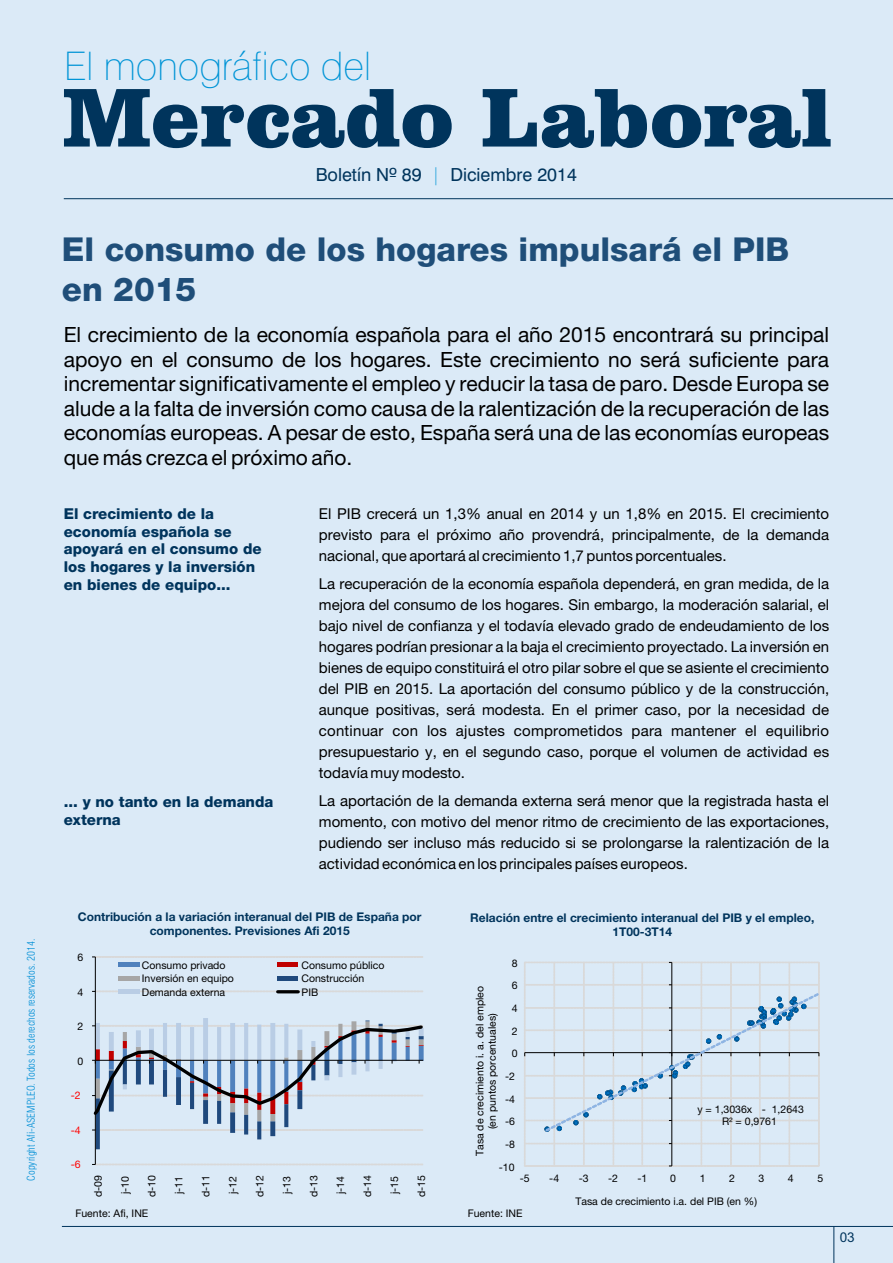
<style>
.page{position:relative;width:893px;height:1263px;background:#dbeaf7}
.page>*{position:absolute;margin:0;border:0;box-sizing:border-box;transform-origin:0 0}
.t1{font:900 85.65px "Clarendon BT";color:#00345c}
.t2{font:100 39.45px "Swiss 721 BT";color:#0094d6}
.t3{font:800 33px/39.2px "Helvetica Neue LT";color:#1f4e79}
.t4{font:21px/24.5px "Helvetica Neue LT";color:#000;text-align:justify}
.t5{font:18px "Swiss 721 BT";color:#00345c}
.t6{font:15px/21px "Helvetica Neue LT";color:#000;text-align:justify}
.t7{font:800 15px/17.7px "Helvetica Neue LT";color:#00345c}
.t8{font:13.5px "Arial";color:#00345c}
.t9{font:700 12px/14.2px "Helvetica Neue LT";color:#00345c;text-align:center}
.t10{font:10.5px/12.3px "Helvetica Neue LT";color:#000;text-align:center}
.t11{font:300 condensed 10.5px "Swiss 721 BT";color:#008fd6}
.t12{font:10.5px "Helvetica Neue LT";color:#f00}
.s1{font-weight:100;color:#0094d6}
</style>
<div class="page">
<hr style="left:62px;top:1226px;width:831px;height:1px;background:#00345c">
<hr style="left:834px;top:1226px;width:1px;height:37px;background:#00345c">
<hr style="left:64px;top:198px;width:829px;height:1px;background:#00345c">
<svg style="left:95px;top:956px;width:328px;height:209px"></svg>
<hr style="left:95px;top:957px;width:1px;height:207px;background:#000">
<svg style="left:92px;top:1018px;width:332px;height:131px"></svg>
<div style="left:118px;top:962px;width:21px;height:5px;background:#4f81bd"></div>
<div style="left:278px;top:962px;width:20px;height:5px;background:#c00000"></div>
<div style="left:118px;top:976px;width:21px;height:5px;background:#a6a6a6"></div>
<div style="left:278px;top:976px;width:20px;height:5px;background:#1f497d"></div>
<div style="left:118px;top:989px;width:21px;height:5px;background:#b9cde5"></div>
<hr style="left:278px;top:990px;width:20px;height:3px;background:#000">
<svg style="left:524px;top:962px;width:296px;height:204px"></svg>
<hr style="left:671px;top:962px;width:1px;height:204px;background:#000">
<hr style="left:525px;top:1052px;width:294px;height:1px;background:#000">
<svg style="left:545px;top:993px;width:274px;height:139px"></svg>
<p class="t11" style="left:27px;top:1181px;width:243px;rotate:-90deg">Copyright Afi-ASEMPLEO. Todos los derechos reservados. 2014.</p>
<h2 class="t2" style="left:64px;top:50px;width:308px">El monográfico del</h2>
<h1 class="t1" style="left:63px;top:81px;width:771px">Mercado Laboral</h1>
<p class="t5" style="left:316px;top:168px;width:263px">Boletín Nº 89 <span class="s1">|</span> Diciembre 2014</p>
<h3 class="t3" style="left:62px;top:233px;width:729px">El consumo de los hogares impulsará el PIB en 2015</h3>
<p class="t4" style="left:64px;top:324px;width:767px">El crecimiento de la economía española para el año 2015 encontrará su principal apoyo en el consumo de los hogares. Este crecimiento no será suficiente para incrementar significativamente el empleo y reducir la tasa de paro. Desde Europa se alude a la falta de inversión como causa de la ralentización de la recuperación de las economías europeas. A pesar de esto, España será una de las economías europeas que más crezca el próximo año.</p>
<p class="t7" style="left:64px;top:506px;width:199px">El crecimiento de la economía española se apoyará en el consumo de los hogares y la inversión en bienes de equipo...</p>
<p class="t6" style="left:319px;top:504px;width:512px">El PIB crecerá un 1,3% anual en 2014 y un 1,8% en 2015. El crecimiento previsto para el próximo año provendrá, principalmente, de la demanda nacional, que aportará al crecimiento 1,7 puntos porcentuales.</p>
<p class="t6" style="left:319px;top:574px;width:512px">La recuperación de la economía española dependerá, en gran medida, de la mejora del consumo de los hogares. Sin embargo, la moderación salarial, el bajo nivel de confianza y el todavía elevado grado de endeudamiento de los hogares podrían presionar a la baja el crecimiento proyectado. La inversión en bienes de equipo constituirá el otro pilar sobre el que se asiente el crecimiento del PIB en 2015. La aportación del consumo público y de la construcción, aunque positivas, será modesta. En el primer caso, por la necesidad de continuar con los ajustes comprometidos para mantener el equilibrio presupuestario y, en el segundo caso, porque el volumen de actividad es todavía muy modesto.</p>
<p class="t6" style="left:319px;top:791px;width:512px">La aportación de la demanda externa será menor que la registrada hasta el momento, con motivo del menor ritmo de crecimiento de las exportaciones, pudiendo ser incluso más reducido si se prolongarse la ralentización de la actividad económica en los principales países europeos.</p>
<p class="t7" style="left:64px;top:794px;width:211px">... y no tanto en la demanda externa</p>
<p class="t9" style="left:78px;top:910px;width:345px">Contribución a la variación interanual del PIB de España por componentes. Previsiones Afi 2015</p>
<p class="t9" style="left:470px;top:911px;width:346px">Relación entre el crecimiento interanual del PIB y el empleo,<br>1T00-3T14</p>
<p class="t10" style="left:78px;top:952px;width:7px">6</p>
<p class="t10" style="left:78px;top:986px;width:7px">4</p>
<p class="t10" style="left:78px;top:1021px;width:7px">2</p>
<p class="t10" style="left:78px;top:1055px;width:7px">0</p>
<p class="t12" style="left:71px;top:1091px;width:11px">-2</p>
<p class="t12" style="left:71px;top:1125px;width:11px">-4</p>
<p class="t10" style="left:142px;top:959px;width:85px">Consumo privado</p>
<p class="t10" style="left:302px;top:959px;width:85px">Consumo público</p>
<p class="t10" style="left:142px;top:973px;width:93px">Inversión en equipo</p>
<p class="t10" style="left:302px;top:973px;width:64px">Construcción</p>
<p class="t10" style="left:142px;top:986px;width:85px">Demanda externa</p>
<p class="t10" style="left:302px;top:986px;width:18px">PIB</p>
<p class="t10" style="left:512px;top:957px;width:7px">8</p>
<p class="t10" style="left:512px;top:980px;width:7px">6</p>
<p class="t10" style="left:474px;top:1156px;width:171px;rotate:-90deg">Tasa de crecimiento i. a. del empleo (en puntos porcentuales)</p>
<p class="t10" style="left:512px;top:1003px;width:7px">4</p>
<p class="t10" style="left:512px;top:1025px;width:7px">2</p>
<p class="t10" style="left:512px;top:1048px;width:7px">0</p>
<p class="t10" style="left:505px;top:1071px;width:11px">-2</p>
<p class="t10" style="left:505px;top:1093px;width:11px">-4</p>
<p class="t10" style="left:505px;top:1116px;width:11px">-6</p>
<p class="t10" style="left:505px;top:1138px;width:11px">-8</p>
<p class="t10" style="left:697px;top:1103px;width:108px">y = 1,3036x - 1,2643<br>R² = 0,9761</p>
<p class="t12" style="left:71px;top:1160px;width:11px">-6</p>
<p class="t10" style="left:499px;top:1161px;width:17px">-10</p>
<p class="t10" style="left:92px;top:1197px;width:24px;rotate:-90deg">d-09</p>
<p class="t10" style="left:119px;top:1194px;width:20px;rotate:-90deg">j-10</p>
<p class="t10" style="left:146px;top:1197px;width:24px;rotate:-90deg">d-10</p>
<p class="t10" style="left:173px;top:1194px;width:20px;rotate:-90deg">j-11</p>
<p class="t10" style="left:200px;top:1197px;width:24px;rotate:-90deg">d-11</p>
<p class="t10" style="left:227px;top:1194px;width:20px;rotate:-90deg">j-12</p>
<p class="t10" style="left:254px;top:1197px;width:24px;rotate:-90deg">d-12</p>
<p class="t10" style="left:281px;top:1194px;width:20px;rotate:-90deg">j-13</p>
<p class="t10" style="left:308px;top:1197px;width:24px;rotate:-90deg">d-13</p>
<p class="t10" style="left:335px;top:1194px;width:20px;rotate:-90deg">j-14</p>
<p class="t10" style="left:362px;top:1197px;width:24px;rotate:-90deg">d-14</p>
<p class="t10" style="left:389px;top:1194px;width:20px;rotate:-90deg">j-15</p>
<p class="t10" style="left:416px;top:1197px;width:24px;rotate:-90deg">d-15</p>
<p class="t10" style="left:520px;top:1172px;width:11px">-5</p>
<p class="t10" style="left:549px;top:1172px;width:11px">-4</p>
<p class="t10" style="left:579px;top:1172px;width:11px">-3</p>
<p class="t10" style="left:608px;top:1172px;width:11px">-2</p>
<p class="t10" style="left:637px;top:1172px;width:11px">-1</p>
<p class="t10" style="left:670px;top:1172px;width:7px">0</p>
<p class="t10" style="left:700px;top:1172px;width:7px">1</p>
<p class="t10" style="left:729px;top:1172px;width:7px">2</p>
<p class="t10" style="left:758px;top:1172px;width:7px">3</p>
<p class="t10" style="left:788px;top:1172px;width:7px">4</p>
<p class="t10" style="left:817px;top:1172px;width:7px">5</p>
<p class="t10" style="left:575px;top:1195px;width:183px">Tasa de crecimiento i.a. del PIB (en %)</p>
<p class="t10" style="left:75px;top:1207px;width:74px">Fuente: Afi, INE</p>
<p class="t10" style="left:468px;top:1208px;width:56px">Fuente: INE</p>
<p class="t8" style="left:840px;top:1232px;width:17px">03</p>
</div>
